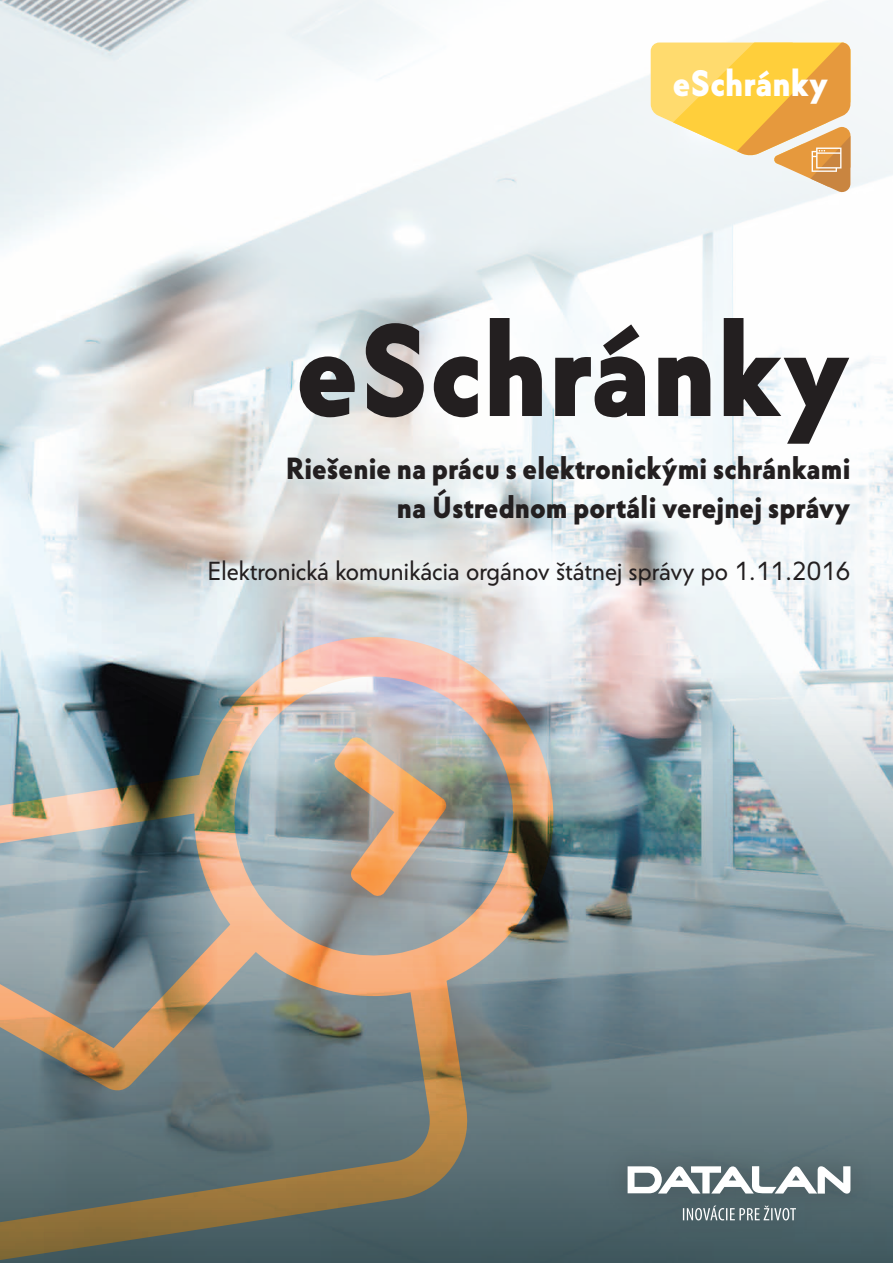
<style>
.page{position:relative;width:893px;height:1263px;background:#fff}
.page>*{position:absolute;margin:0;border:0;box-sizing:border-box;transform-origin:0 0}
.t1{font:700 128.25px "Corsica SX";color:#231f20}
.t2{font:700 36px "Corsica SX";color:#fff}
.t3{font:700 30px/39px "Corsica SX";color:#231f20;text-align:right}
.t4{font:25.65px "Corsica SX";color:#231f20}
</style>
<div class="page">
<img style="left:0;top:0;width:893px;height:670px">
<svg style="left:0;top:670px;width:893px;height:593px;background:#809399"></svg>
<div style="left:604px;top:1143px;width:270px;height:100px;background:#231f20;opacity:.3"></div>
<svg style="left:628px;top:1166px;width:222px;height:27px"></svg>
<svg style="left:683px;top:1205px;width:113px;height:15px;background:#7b8a8e"></svg>
<svg style="left:651px;top:43px;width:199px;height:151px"></svg>
<img style="left:181px;top:624px;width:385px;height:385px">
<img style="left:0;top:772px;width:473px;height:491px">
<svg style="left:333px;top:736px;width:114px;height:161px;background:#c0a081"></svg>
<p class="t2" style="left:673px;top:61px;width:157px">eSchránky</p>
<h1 class="t1" style="left:296px;top:291px;width:556px">eSchránky</h1>
<p class="t3" style="left:286px;top:449px;width:566px">Riešenie na prácu s elektronickými schránkami na Ústrednom portáli verejnej správy</p>
<p class="t4" style="left:208px;top:555px;width:644px">Elektronická komunikácia orgánov štátnej správy po 1.11.2016</p>
</div>
